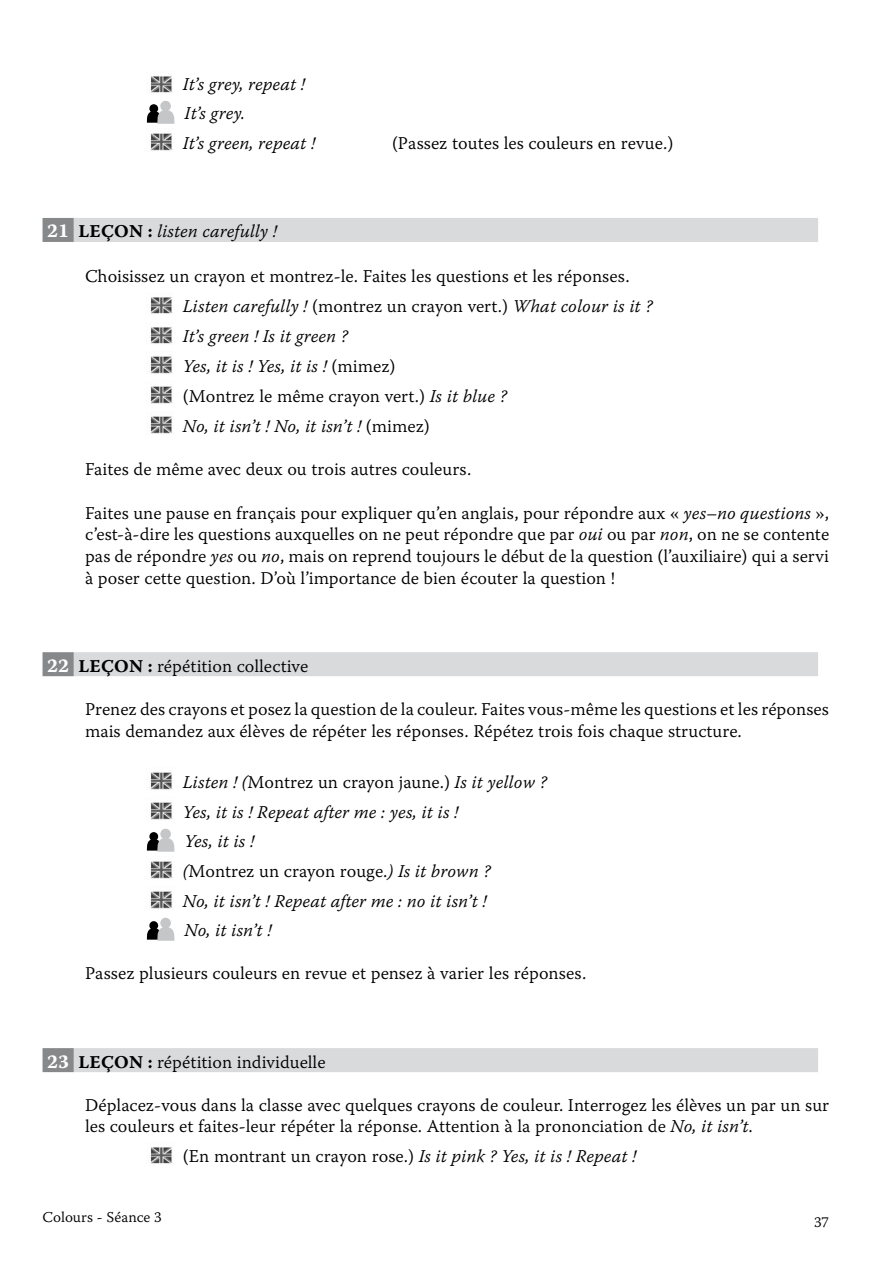
<style>
.page{position:relative;width:893px;height:1263px;background:#fff}
.page>*{position:absolute;margin:0;border:0;box-sizing:border-box;transform-origin:0 0}
.t1{font:18px/21.6px "Warnock Pro Light Capt";color:#000}
.t2{font:18px/29.5px "Warnock Pro Light It Capt";color:#000}
.t3{font:15px "Warnock Pro Light Capt";color:#000}
.s1{font-family:"Warnock Pro Bold Capt";font-size:19.5px;color:#fff}
.s2{font-family:"Warnock Pro Bold Capt"}
.s3{font-family:"Warnock Pro Light Capt"}
.s4{font-family:"Warnock Pro Light It Capt"}
</style>
<div class="page">
<div style="left:43px;top:218px;width:31px;height:24px;background:#87888a"></div>
<div style="left:74px;top:218px;width:744px;height:24px;background:#d9dadb"></div>
<div style="left:43px;top:652px;width:31px;height:24px;background:#87888a"></div>
<div style="left:74px;top:652px;width:744px;height:24px;background:#d9dadb"></div>
<div style="left:43px;top:1048px;width:31px;height:24px;background:#87888a"></div>
<div style="left:74px;top:1048px;width:744px;height:24px;background:#d9dadb"></div>
<img style="left:150px;top:76px;width:22px;height:17px">
<div style="left:149px;top:104px;width:9px;height:9px;background:#000;border-radius:50%"></div>
<div style="left:160px;top:101px;width:11px;height:10px;background:#c5c6c8;border-radius:50%"></div>
<svg style="left:146px;top:110px;width:29px;height:14px"></svg>
<img style="left:150px;top:133px;width:22px;height:18px">
<img style="left:150px;top:297px;width:22px;height:17px">
<img style="left:150px;top:327px;width:22px;height:17px">
<img style="left:150px;top:356px;width:22px;height:18px">
<img style="left:150px;top:386px;width:22px;height:18px">
<img style="left:150px;top:416px;width:22px;height:18px">
<img style="left:150px;top:772px;width:22px;height:18px">
<img style="left:150px;top:802px;width:22px;height:18px">
<div style="left:149px;top:832px;width:9px;height:9px;background:#000;border-radius:50%"></div>
<div style="left:160px;top:829px;width:11px;height:10px;background:#c5c6c8;border-radius:50%"></div>
<svg style="left:146px;top:838px;width:29px;height:14px"></svg>
<img style="left:150px;top:861px;width:22px;height:18px">
<img style="left:150px;top:891px;width:22px;height:18px">
<div style="left:149px;top:921px;width:9px;height:9px;background:#000;border-radius:50%"></div>
<div style="left:160px;top:918px;width:11px;height:10px;background:#c5c6c8;border-radius:50%"></div>
<svg style="left:146px;top:927px;width:29px;height:14px"></svg>
<img style="left:150px;top:1147px;width:22px;height:17px">
<p class="t2" style="left:183px;top:69px;width:134px">It’s grey, repeat !<br>It’s grey.<br>It’s green, repeat !</p>
<p class="t1" style="left:392px;top:132px;width:283px">(Passez toutes les couleurs en revue.)</p>
<p class="t2" style="left:47px;top:216px;width:231px"><span class="s1">21</span> <span class="s2">LE ÇON :</span> listen carefully !</p>
<p class="t1" style="left:85px;top:265px;width:546px">Choisissez un crayon et montrez-le. Faites les questions et les réponses.</p>
<p class="t2" style="left:183px;top:291px;width:471px;line-height:30px">Listen carefully ! <span class="s3">(montrez un crayon vert.)</span> What colour is it ?<br>It’s green ! Is it green ?<br>Yes, it is ! Yes, it is ! <span class="s3">(mimez)</span></p>
<p class="t1" style="left:183px;top:385px;width:326px">(Montrez le même crayon vert.) <span class="s4">Is it blue ?</span></p>
<p class="t2" style="left:183px;top:411px;width:248px">No, it isn’t ! No, it isn’t ! <span class="s3">(mimez)</span></p>
<p class="t1" style="left:85px;top:458px;width:388px">Faites de même avec deux ou trois autres couleurs.</p>
<p class="t1" style="left:85px;top:502px;width:746px;text-align:justify">Faites une pause en français pour expliquer qu’en anglais, pour répondre aux « <span class="s4">yes–no questions</span> », c’est-à-dire les questions auxquelles on ne peut répondre que par <span class="s4">oui</span> ou par <span class="s4">non</span>, on ne se contente pas de répondre <span class="s4">yes</span> ou <span class="s4">no</span>, mais on reprend toujours le début de la question (l’auxiliaire) qui a servi à poser cette question. D’où l’importance de bien écouter la question !</p>
<p class="t1" style="left:47px;top:655px;width:262px"><span class="s1">22</span> <span class="s2">LE ÇON :</span> répétition collective</p>
<p class="t1" style="left:85px;top:698px;width:745px">Prenez des crayons et posez la question de la couleur. Faites vous-même les questions et les réponses mais demandez aux élèves de répéter les réponses. Répétez trois fois chaque structure.</p>
<p class="t1" style="left:183px;top:771px;width:365px"><span class="s4">Listen ! (</span>Montrez un crayon jaune.) <span class="s4">Is it yellow ?</span></p>
<p class="t2" style="left:183px;top:797px;width:277px;line-height:29.1px">Yes, it is ! Repeat after me : yes, it is !<br>Yes, it is !</p>
<p class="t1" style="left:183px;top:860px;width:309px"><span class="s4">(</span>Montrez un crayon rouge.<span class="s4">) Is it brown ?</span></p>
<p class="t2" style="left:183px;top:886px;width:305px;line-height:29.1px">No, it isn’t ! Repeat after me : no it isn’t !<br>No, it isn’t !</p>
<p class="t1" style="left:85px;top:962px;width:503px">Passez plusieurs couleurs en revue et pensez à varier les réponses.</p>
<p class="t1" style="left:47px;top:1050px;width:280px"><span class="s1">23</span> <span class="s2">LE ÇON :</span> répétition individuelle</p>
<p class="t1" style="left:85px;top:1094px;width:746px">Déplacez-vous dans la classe avec quelques crayons de couleur. Interrogez les élèves un par un sur les couleurs et faites-leur répéter la réponse. Attention à la prononciation de <span class="s4">No, it isn’t</span>.</p>
<p class="t1" style="left:183px;top:1145px;width:455px">(En montrant un crayon rose.) <span class="s4">Is it pink ? Yes, it is ! Repeat !</span></p>
<p class="t3" style="left:43px;top:1207px;width:121px">Colours - Séance 3</p>
<p class="t3" style="left:814px;top:1213px;width:17px">37</p>
</div>
